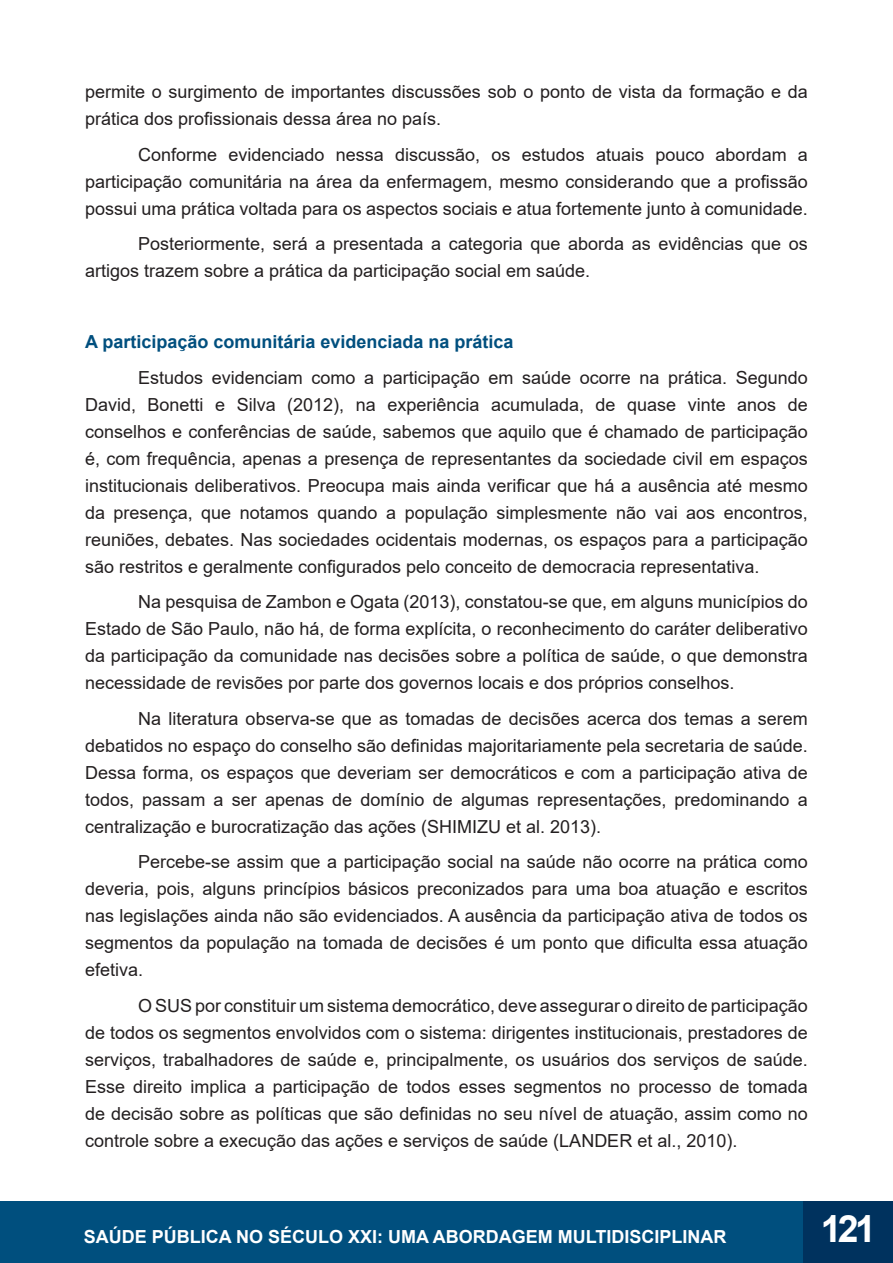
<style>
.page{position:relative;width:893px;height:1263px;background:#fff}
.page>*{position:absolute;margin:0;border:0;box-sizing:border-box;transform-origin:0 0}
.t1{font:700 37.5px "Arial";color:#fff}
.t2{font:18px/27px "Arial";color:#231f20;text-align:justify}
.t3{font:700 18px "Arial";color:#fff}
.t4{font:700 18px "Arial";color:#004f7e}
</style>
<div class="page">
<div style="left:0;top:1201px;width:810px;height:62px;background:#004f7e"></div>
<div style="left:804px;top:1201px;width:89px;height:62px;background:#00325e"></div>
<p class="t2" style="left:85px;top:78px;width:724px">permite o surgimento de importantes discussões sob o ponto de vista da formação e da prática dos profissionais dessa área no país.</p>
<p class="t2" style="left:85px;top:141px;width:724px;text-indent:53px">Conforme evidenciado nessa discussão, os estudos atuais pouco abordam a participação comunitária na área da enfermagem, mesmo considerando que a profissão possui uma prática voltada para os aspectos sociais e atua fortemente junto à comunidade.</p>
<p class="t2" style="left:85px;top:230px;width:724px;text-indent:53px">Posteriormente, será a presentada a categoria que aborda as evidências que os artigos trazem sobre a prática da participação social em saúde.</p>
<p class="t4" style="left:85px;top:329px;width:430px">A participação comunitária evidenciada na prática</p>
<p class="t2" style="left:85px;top:364px;width:724px;text-indent:53px">Estudos evidenciam como a participação em saúde ocorre na prática. Segundo David, Bonetti e Silva (2012), na experiência acumulada, de quase vinte anos de conselhos e conferências de saúde, sabemos que aquilo que é chamado de participação é, com frequência, apenas a presença de representantes da sociedade civil em espaços institucionais deliberativos. Preocupa mais ainda verificar que há a ausência até mesmo da presença, que notamos quando a população simplesmente não vai aos encontros, reuniões, debates. Nas sociedades ocidentais modernas, os espaços para a participação são restritos e geralmente configurados pelo conceito de democracia representativa.</p>
<p class="t2" style="left:85px;top:588px;width:724px;text-indent:53px">Na pesquisa de Zambon e Ogata (2013), constatou-se que, em alguns municípios do Estado de São Paulo, não há, de forma explícita, o reconhecimento do caráter deliberativo da participação da comunidade nas decisões sobre a política de saúde, o que demonstra necessidade de revisões por parte dos governos locais e dos próprios conselhos.</p>
<p class="t2" style="left:85px;top:705px;width:724px;text-indent:53px">Na literatura observa-se que as tomadas de decisões acerca dos temas a serem debatidos no espaço do conselho são definidas majoritariamente pela secretaria de saúde.<br>Dessa forma, os espaços que deveriam ser democráticos e com a participação ativa de todos, passam a ser apenas de domínio de algumas representações, predominando a centralização e burocratização das ações (SHIMIZU et al. 2013).</p>
<p class="t2" style="left:85px;top:848px;width:724px;text-indent:53px">Percebe-se assim que a participação social na saúde não ocorre na prática como deveria, pois, alguns princípios básicos preconizados para uma boa atuação e escritos nas legislações ainda não são evidenciados. A ausência da participação ativa de todos os segmentos da população na tomada de decisões é um ponto que dificulta essa atuação efetiva.</p>
<p class="t2" style="left:85px;top:992px;width:724px;text-indent:53px">O SUS por constituir um sistema democrático, deve assegurar o direito de participação de todos os segmentos envolvidos com o sistema: dirigentes institucionais, prestadores de serviços, trabalhadores de saúde e, principalmente, os usuários dos serviços de saúde.<br>Esse direito implica a participação de todos esses segmentos no processo de tomada de decisão sobre as políticas que são definidas no seu nível de atuação, assim como no controle sobre a execução das ações e serviços de saúde (LANDER et al., 2010).</p>
<p class="t3" style="left:84px;top:1223px;width:644px">SAÚDE PÚBLICA NO SÉCULO XXI: UMA ABORDAGEM MULTIDISCIPLINAR</p>
<h1 class="t1" style="left:821px;top:1202px;width:57px">121</h1>
</div>
